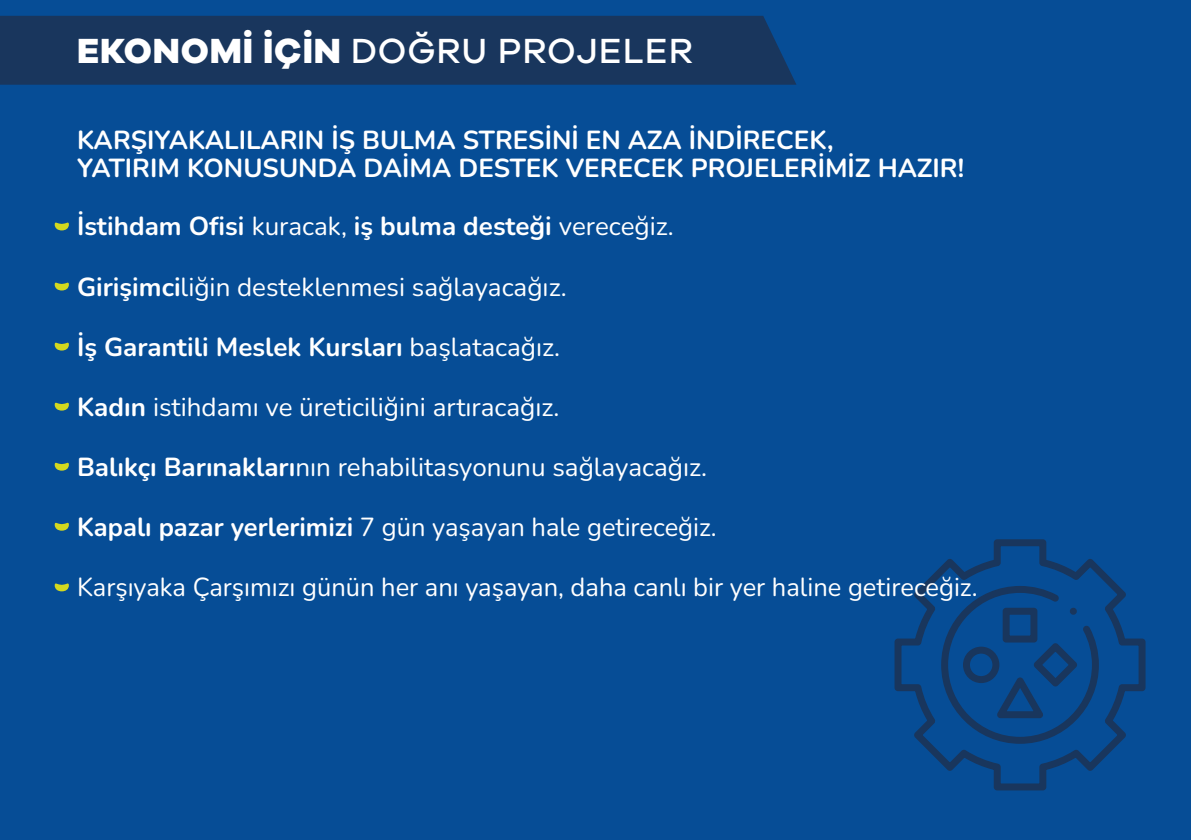
<style>
.page{position:relative;width:1191px;height:840px;background:#fff}
.page>*{position:absolute;margin:0;border:0;box-sizing:border-box;transform-origin:0 0}
.t1{font:500 36px "Galano Grotesque";letter-spacing:.025em;color:#fff}
.t2{font:26px "Nunito";color:#fff}
.t3{font:700 26px/28px "Nunito";color:#fff}
.s1{font-weight:800}
.s2{font-weight:400}
.s3{font-weight:700}
</style>
<div class="page">
<div style="left:0;top:0;width:1191px;height:839px;background:#064d96"></div>
<div style="left:0;top:16px;width:796px;height:69px;background:#19365d"></div>
<svg style="left:55px;top:222px;width:14px;height:8px"></svg>
<svg style="left:55px;top:282px;width:14px;height:8px"></svg>
<svg style="left:55px;top:342px;width:14px;height:8px"></svg>
<svg style="left:55px;top:402px;width:14px;height:8px"></svg>
<svg style="left:55px;top:462px;width:14px;height:8px"></svg>
<svg style="left:55px;top:522px;width:14px;height:8px"></svg>
<svg style="left:55px;top:583px;width:14px;height:8px"></svg>
<svg style="left:894px;top:539px;width:252px;height:252px"></svg>
<svg style="left:940px;top:584px;width:160px;height:160px"></svg>
<h1 class="t1" style="left:77px;top:29px;width:617px"><span class="s1">EKONOMİ İÇİN</span> DOĞRU PROJELER</h1>
<p class="t3" style="left:77px;top:125px;width:888px">KARŞIYAKALILARIN İŞ BULMA STRESİNİ EN AZA İNDİRECEK,<br>YATIRIM KONUSUNDA DAİMA DESTEK VERECEK PROJELERİMİZ HAZIR!</p>
<p class="t3" style="left:77px;top:211px;width:598px">İstihdam Ofisi <span class="s2">kuracak,</span> iş bulma desteği <span class="s2">vereceğiz.</span></p>
<p class="t2" style="left:77px;top:268px;width:491px"><span class="s3">Girişimci</span>liğin desteklenmesi sağlayacağız.</p>
<p class="t3" style="left:77px;top:331px;width:485px">İş Garantili Meslek Kursları <span class="s2">başlatacağız.</span></p>
<p class="t2" style="left:77px;top:388px;width:484px"><span class="s3">Kadın</span> istihdamı ve üreticiliğini artıracağız.</p>
<p class="t2" style="left:77px;top:448px;width:631px"><span class="s3">Balıkçı Barınakları</span>nın rehabilitasyonunu sağlayacağız.</p>
<p class="t2" style="left:77px;top:508px;width:641px"><span class="s3">Kapalı pazar yerlerimizi</span> 7 gün yaşayan hale getireceğiz.</p>
<p class="t2" style="left:77px;top:568px;width:902px">Karşıyaka Çarşımızı günün her anı yaşayan, daha canlı bir yer haline getireceğiz.</p>
</div>
